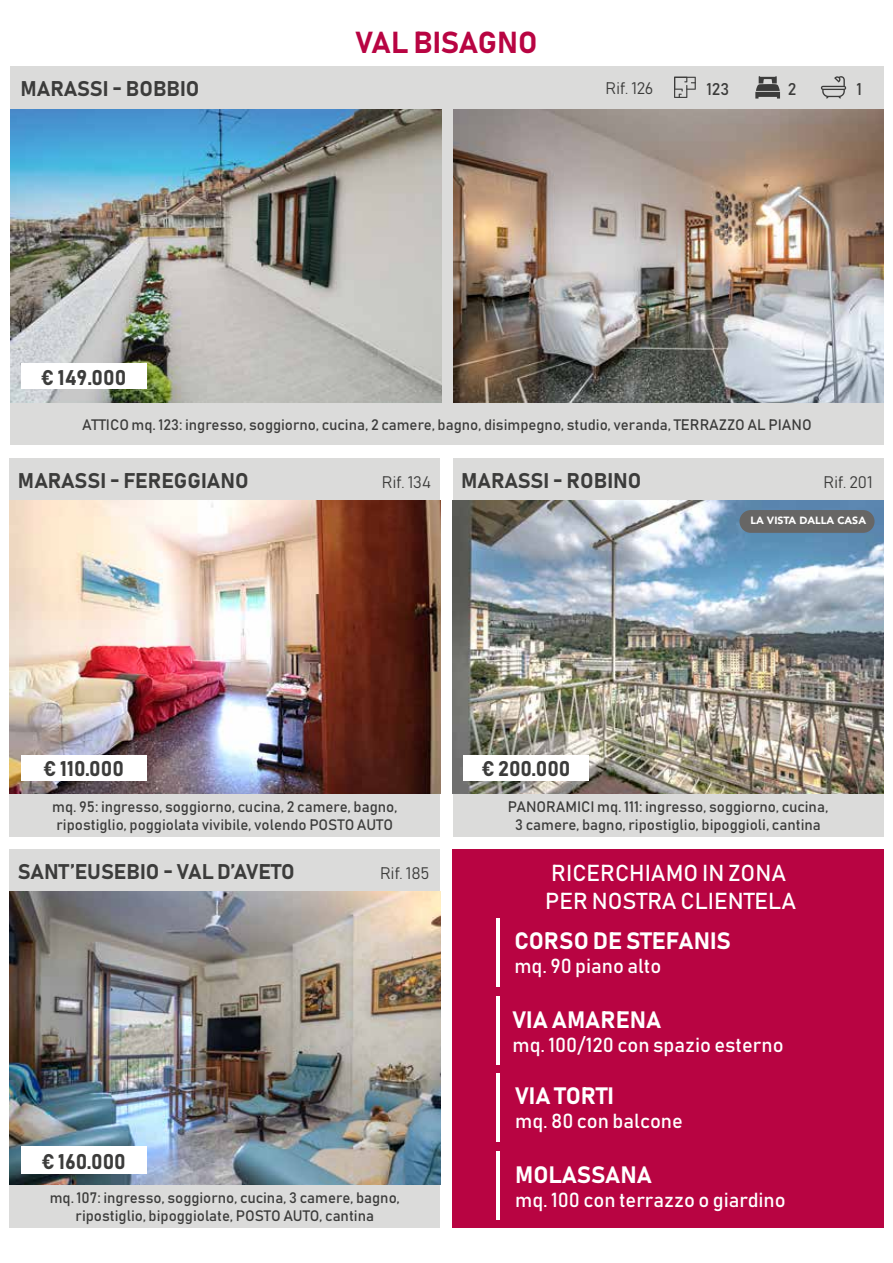
<style>
.page{position:relative;width:893px;height:1263px;background:#fff}
.page>*{position:absolute;margin:0;border:0;box-sizing:border-box;transform-origin:0 0}
.t1{font:30px "Bahnschrift";color:#b80442}
.t2{font:23.4px "Bahnschrift";color:#fff}
.t3{font:22.8px/27.5px "Bahnschrift";color:#fff}
.t4{font:21px "Bahnschrift";color:#3c3c3b}
.t5{font:20.1px "Bahnschrift";color:#fff}
.t6{font:16.8px "Bahnschrift";color:#3c3c3b}
.t7{font:16.5px "Bahnschrift";color:#3c3c3b}
.t8{font:15px/18px "Bahnschrift";color:#3c3c3b;text-align:center}
.t9{font:900 10.5px "Avenir";color:#fff}
</style>
<div class="page">
<div style="left:453px;top:849px;width:431px;height:378px;background:#b80442"></div>
<hr style="left:496px;top:919px;width:4px;height:68px;background:#fff">
<hr style="left:496px;top:1074px;width:4px;height:68px;background:#fff">
<hr style="left:496px;top:1151px;width:4px;height:68px;background:#fff">
<hr style="left:496px;top:996px;width:4px;height:68px;background:#fff">
<div style="left:10px;top:67px;width:873px;height:378px;background:#dbdbda"></div>
<img style="left:10px;top:109px;width:431px;height:293px">
<img style="left:453px;top:109px;width:430px;height:293px">
<div style="left:453px;top:458px;width:430px;height:378px;background:#dbdbda"></div>
<img style="left:453px;top:501px;width:430px;height:293px">
<div style="left:9px;top:458px;width:431px;height:378px;background:#dbdbda"></div>
<img style="left:9px;top:501px;width:431px;height:293px">
<div style="left:21px;top:755px;width:125px;height:26px;background:#fff"></div>
<div style="left:463px;top:755px;width:125px;height:26px;background:#fff"></div>
<div style="left:9px;top:849px;width:431px;height:378px;background:#dbdbda"></div>
<img style="left:9px;top:892px;width:431px;height:293px">
<div style="left:21px;top:1146px;width:125px;height:28px;background:#fff"></div>
<div style="left:21px;top:363px;width:125px;height:26px;background:#fff"></div>
<div style="left:739px;top:510px;width:135px;height:23px;background:#676665;border-radius:11px"></div>
<svg style="left:821px;top:76px;width:25px;height:23px"></svg>
<svg style="left:755px;top:76px;width:25px;height:23px"></svg>
<svg style="left:674px;top:77px;width:22px;height:21px"></svg>
<h3 class="t4" style="left:21px;top:76px;width:180px">MARASSI - BOBBIO</h3>
<h3 class="t4" style="left:41px;top:364px;width:87px">€ 149.000</h3>
<h1 class="t1" style="left:355px;top:23px;width:184px">VAL BISAGNO</h1>
<p class="t7" style="left:605px;top:78px;width:49px">Rif. 126</p>
<p class="t6" style="left:706px;top:78px;width:25px">123</p>
<p class="t6" style="left:788px;top:79px;width:10px">2</p>
<p class="t6" style="left:856px;top:79px;width:7px">1</p>
<p class="t8" style="left:82px;top:415px;width:731px">ATTICO mq. 123: ingresso, soggiorno, cucina, 2 camere, bagno, disimpegno, studio, veranda, TERRAZZO AL PIANO</p>
<h3 class="t4" style="left:18px;top:467px;width:232px">MARASSI - FEREGGIANO</h3>
<p class="t7" style="left:382px;top:471px;width:51px">Rif. 134</p>
<h3 class="t4" style="left:461px;top:467px;width:182px">MARASSI - ROBINO</h3>
<p class="t7" style="left:823px;top:471px;width:51px">Rif. 201</p>
<p class="t9" style="left:750px;top:512px;width:117px">LA VISTA DALLA CASA</p>
<h3 class="t4" style="left:43px;top:756px;width:82px">€ 110.000</h3>
<h3 class="t4" style="left:481px;top:756px;width:91px">€ 200.000</h3>
<p class="t8" style="left:52px;top:797px;width:347px;text-align:left">mq. 95: ingresso, soggiorno, cucina, 2 camere, bagno, ripostiglio, poggiolata vivibile, volendo POSTO AUTO</p>
<h3 class="t4" style="left:18px;top:858px;width:278px">SANT’EUSEBIO - VAL D’AVETO</h3>
<p class="t7" style="left:380px;top:863px;width:51px">Rif. 185</p>
<h3 class="t4" style="left:41px;top:1148px;width:86px">€ 160.000</h3>
<p class="t8" style="left:50px;top:1188px;width:352px">mq. 107: ingresso, soggiorno, cucina, 3 camere, bagno, ripostiglio, bipoggiolate, POSTO AUTO, cantina</p>
<p class="t8" style="left:508px;top:797px;width:322px">PANORAMICI mq. 111: ingresso, soggiorno, cucina,<br>3 camere, bagno, ripostiglio, bipoggioli, cantina</p>
<h3 class="t3" style="left:545px;top:859px;width:252px">RICERCHIAMO IN ZONA<br>PER NOSTRA CLIENTELA</h3>
<h2 class="t2" style="left:514px;top:926px;width:218px">CORSO DE STEFANIS</h2>
<h3 class="t5" style="left:514px;top:953px;width:149px">mq. 90 piano alto</h3>
<h2 class="t2" style="left:512px;top:1005px;width:150px">VIA AMARENA</h2>
<h3 class="t5" style="left:512px;top:1032px;width:273px">mq. 100/120 con spazio esterno</h3>
<h2 class="t2" style="left:515px;top:1081px;width:100px">VIA TORTI</h2>
<h3 class="t5" style="left:515px;top:1108px;width:169px">mq. 80 con balcone</h3>
<h2 class="t2" style="left:515px;top:1160px;width:138px">MOLASSANA</h2>
<h3 class="t5" style="left:515px;top:1187px;width:272px">mq. 100 con terrazzo o giardino</h3>
</div>
